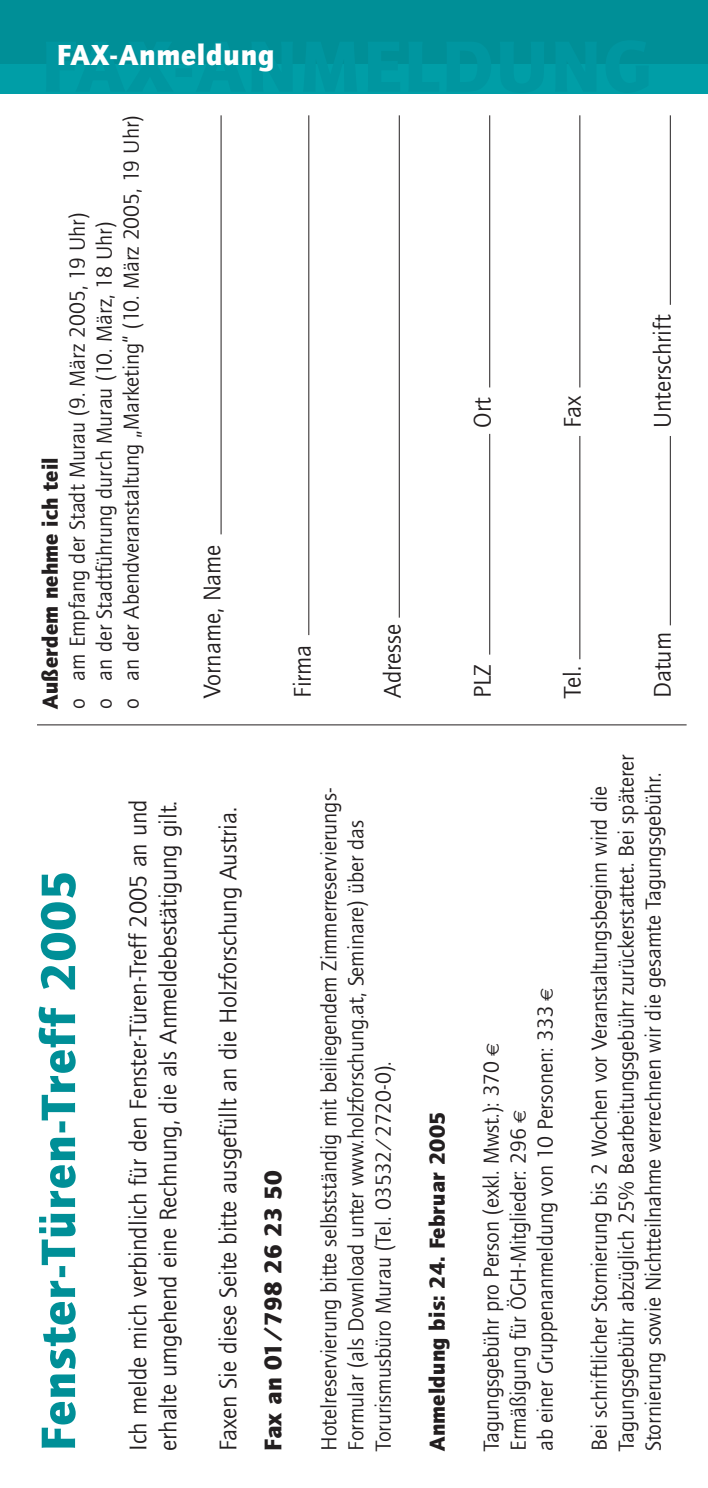
<style>
.page{position:relative;width:708px;height:1488px;background:#fff}
.page>*{position:absolute;margin:0;border:0;box-sizing:border-box;transform-origin:0 0}
.t1{font:900 50px "Quay Sans";letter-spacing:.03em;color:#008f97}
.t2{font:900 30px "Quay Sans";letter-spacing:.03em;color:#fff}
.t3{font:25px/30px "Quay Sans";color:#231f20}
.t4{font:900 25px "Quay Sans";letter-spacing:.01em;color:#231f20}
.t5{font:22.5px/27px "Quay Sans";color:#231f20}
.t6{font:900 22.5px "Quay Sans";letter-spacing:.01em;color:#231f20}
.s1{font-family:"Euro Sans";font-size:17.5px}
</style>
<div class="page">
<div style="left:0;top:0;width:708px;height:70px;background:#008f97"></div>
<div style="left:0;top:64px;width:708px;height:29px;background:#009ea7"></div>
<hr style="left:37px;top:724px;width:649px;height:1px;background:#231f20">
<hr style="left:221px;top:115px;width:1px;height:419px;background:#231f20">
<hr style="left:308px;top:115px;width:1px;height:520px;background:#231f20">
<hr style="left:399px;top:115px;width:1px;height:502px;background:#231f20">
<hr style="left:489px;top:115px;width:1px;height:272px;background:#231f20">
<hr style="left:489px;top:434px;width:1px;height:220px;background:#231f20">
<hr style="left:579px;top:115px;width:1px;height:272px;background:#231f20">
<hr style="left:579px;top:436px;width:1px;height:223px;background:#231f20">
<hr style="left:669px;top:115px;width:1px;height:190px;background:#231f20">
<hr style="left:669px;top:436px;width:1px;height:189px;background:#231f20">
<h2 class="t2" style="left:57px;top:43px;width:219px">FAX-Anmeldung</h2>
<p class="t6" style="left:42px;top:709px;width:253px;rotate:-90deg">Außerdem nehme ich teil</p>
<p class="t5" style="left:66px;top:709px;width:595px;rotate:-90deg">o am Empfang der Stadt Murau (9. März 2005, 19 Uhr)<br>o an der Stadtführung durch Murau (10. März, 18 Uhr)<br>o an der Abendveranstaltung „Marketing“ (10. März 2005, 19 Uhr)</p>
<p class="t3" style="left:199px;top:698px;width:155px;rotate:-90deg">Vorname, Name</p>
<p class="t3" style="left:289px;top:698px;width:55px;rotate:-90deg">Firma</p>
<p class="t3" style="left:379px;top:698px;width:75px;rotate:-90deg">Adresse</p>
<h1 class="t1" style="left:39px;top:1451px;width:582px;rotate:-90deg">Fenster-Türen-Treff 2005</h1>
<p class="t3" style="left:125px;top:1451px;width:653px;rotate:-90deg">Ich melde mich verbindlich für den Fenster-Türen-Treff 2005 an und erhalte umgehend eine Rechnung, die als Anmeldebestätigung gilt.</p>
<p class="t3" style="left:215px;top:1451px;width:645px;rotate:-90deg">Faxen Sie diese Seite bitte ausgefüllt an die Holzforschung Austria.</p>
<p class="t4" style="left:263px;top:1451px;width:282px;rotate:-90deg">Fax an 01/798 26 23 50</p>
<p class="t5" style="left:317px;top:1451px;width:664px;rotate:-90deg">Hotelreservierung bitte selbstständig mit beiliegendem Zimmerreservierungs-<br>Formular (als Download unter www.holzforschung.at, Seminare) über das<br>Torurismusbüro Murau (Tel. 03532/2720-0).</p>
<p class="t3" style="left:469px;top:428px;width:32px;rotate:-90deg">Ort</p>
<p class="t3" style="left:559px;top:428px;width:34px;rotate:-90deg">Fax</p>
<p class="t3" style="left:649px;top:428px;width:115px;rotate:-90deg">Unterschrift</p>
<p class="t6" style="left:428px;top:1451px;width:341px;rotate:-90deg">Anmeldung bis: 24. Februar 2005</p>
<p class="t3" style="left:469px;top:698px;width:35px;rotate:-90deg">PLZ</p>
<p class="t3" style="left:559px;top:698px;width:33px;rotate:-90deg">Tel.</p>
<p class="t3" style="left:649px;top:698px;width:67px;rotate:-90deg">Datum</p>
<p class="t5" style="left:479px;top:1451px;width:465px;rotate:-90deg">Tagungsgebühr pro Person (exkl. Mwst.): 370 <span class="s1">€<br></span>Ermäßigung für ÖGH-Mitglieder: 296 <span class="s1">€<br></span>ab einer Gruppenanmeldung von 10 Personen: 333 <span class="s1">€</span></p>
<p class="t5" style="left:587px;top:1451px;width:698px;rotate:-90deg">Bei schriftlicher Stornierung bis 2 Wochen vor Veranstaltungsbeginn wird die<br>Tagungsgebühr abzüglich 25% Bearbeitungsgebühr zurückerstattet. Bei späterer<br>Stornierung sowie Nichtteilnahme verrechnen wir die gesamte Tagungsgebühr.</p>
</div>
